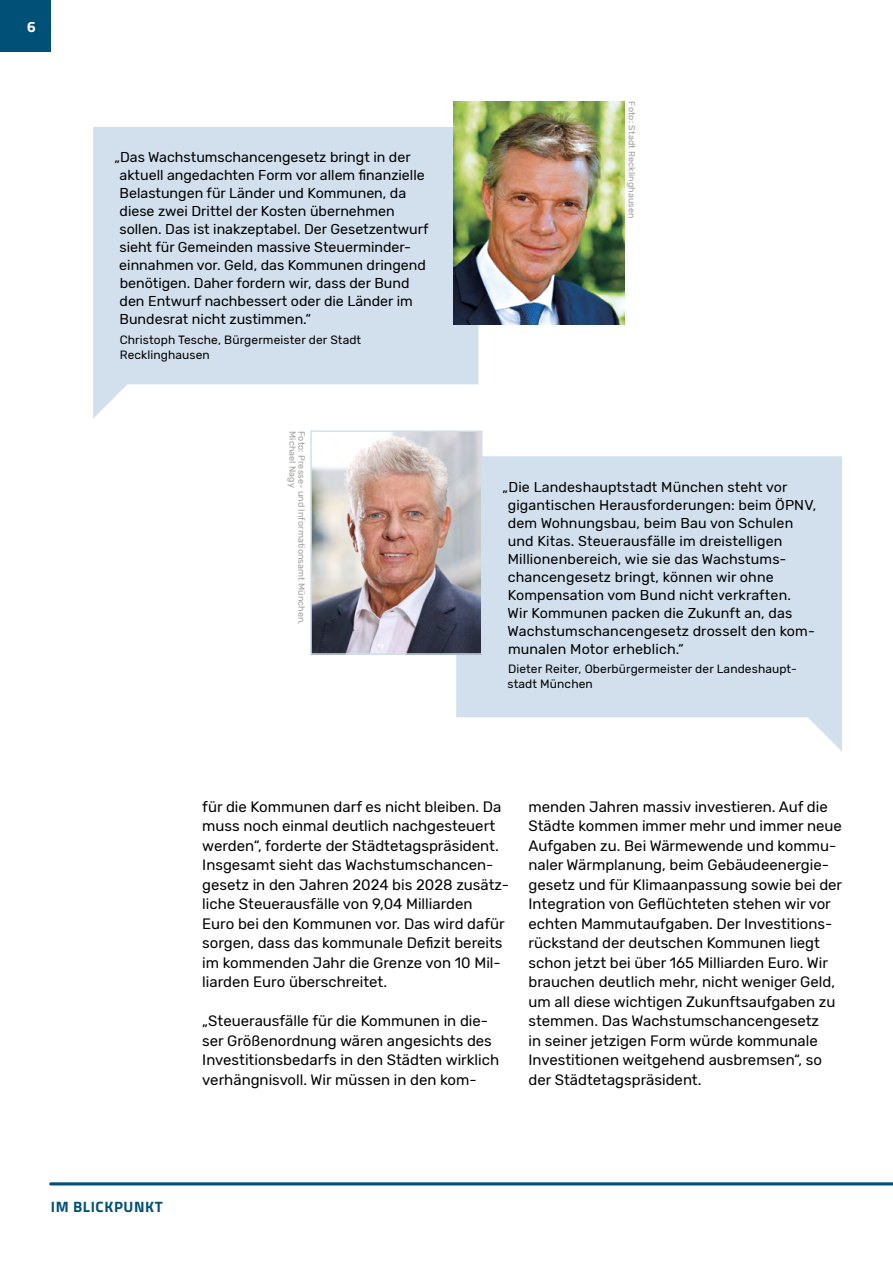
<style>
.page{position:relative;width:893px;height:1263px;background:#fff}
.page>*{position:absolute;margin:0;border:0;box-sizing:border-box;transform-origin:0 0}
.Fließtext{font:15px/19.5px "Rubik";color:#000}
.t1{font:700 15px "Titillium Web";letter-spacing:.04em;color:#005077}
.t2{font:700 15px "Titillium Web";color:#fff}
.Fließtext_Infokasten{font:14.25px/18px "Rubik";color:#000}
.Bildunterschrift{font:12px/15px "Rubik";letter-spacing:.01em;color:#000}
.a-quelle{font:9px "Rubik";letter-spacing:.01em;color:#9d9d9c}
</style>
<div class="page">
<div style="left:0;top:0;width:51px;height:51px;background:#005077"></div>
<svg style="left:93px;top:127px;width:385px;height:291px;background:#d6e2ed"></svg>
<img style="left:454px;top:101px;width:170px;height:223px">
<svg style="left:49px;top:1182px;width:844px;height:4px;background:#357493"></svg>
<svg style="left:456px;top:456px;width:386px;height:295px;background:#d7e2ee"></svg>
<img style="left:313px;top:433px;width:166px;height:219px">
<div style="left:310px;top:430px;width:172px;height:225px;border:2px solid #d2dfec"></div>
<p class="t2" style="left:27px;top:16px;width:10px">6</p>
<p class="Fließtext_Infokasten" style="left:119px;top:149px;width:311px;text-indent:-5px">„Das Wachstumschancengesetz bringt in der aktuell angedachten Form vor allem finanzielle Belastungen für Länder und Kommunen, da diese zwei Drittel der Kosten übernehmen sollen. Das ist inakzeptabel. Der Gesetzentwurf sieht für Gemeinden massive Steuerminder&shy;einnahmen vor. Geld, das Kommunen dringend benötigen. Daher fordern wir, dass der Bund den Entwurf nachbessert oder die Länder im Bundesrat nicht zustimmen.“</p>
<p class="Bildunterschrift" style="left:120px;top:332px;width:243px">Christoph Tesche, Bürgermeister der Stadt<br>Recklinghausen</p>
<p class="a-quelle" style="left:298px;top:431px;width:58px;rotate:90deg">Michael Nagy</p>
<p class="a-quelle" style="left:307px;top:431px;width:195px;rotate:90deg">Foto: Presse- und Informationsamt München,</p>
<p class="a-quelle" style="left:637px;top:101px;width:119px;rotate:90deg">Foto: Stadt Recklinghausen</p>
<p class="Fließtext_Infokasten" style="left:508px;top:479px;width:310px;text-indent:-5px">„Die Landeshauptstadt München steht vor gigantischen Herausforderungen: beim ÖPNV, dem Wohnungsbau, beim Bau von Schulen und Kitas. Steuerausfälle im dreistelligen Millionenbereich, wie sie das Wachstums&shy;chancengesetz bringt, können wir ohne Kompensation vom Bund nicht verkraften.<br>Wir Kommunen packen die Zukunft an, das Wachstumschancengesetz drosselt den kom&shy;munalen Motor erheblich.“</p>
<p class="Bildunterschrift" style="left:507px;top:662px;width:291px">Dieter Reiter, Oberbürgermeister der Landeshaupt&shy;stadt München</p>
<p class="Fließtext" style="left:202px;top:797px;width:308px">für die Kommunen darf es nicht bleiben. Da muss noch einmal deutlich nachgesteuert werden“, forderte der Städtetagspräsident.<br>Insgesamt sieht das Wachstumschancen&shy;gesetz in den Jahren 2024 bis 2028 zusätz&shy;liche Steuerausfälle von 9,04 Milliarden<br>Euro bei den Kommunen vor. Das wird dafür sorgen, dass das kommunale Defizit bereits im kommenden Jahr die Grenze von 10 Mil&shy;liarden Euro überschreitet.</p>
<p class="Fließtext" style="left:202px;top:1011px;width:298px">„Steuerausfälle für die Kommunen in die&shy;ser Größenordnung wären angesichts des Investitionsbedarfs in den Städten wirklich verhängnisvoll. Wir müssen in den kom-</p>
<p class="Fließtext" style="left:528px;top:797px;width:315px">menden Jahren massiv investieren. Auf die Städte kommen immer mehr und immer neue Aufgaben zu. Bei Wärmewende und kommu&shy;naler Wärmplanung, beim Gebäudeenergie&shy;gesetz und für Klimaanpassung sowie bei der Integration von Geflüchteten stehen wir vor echten Mammutaufgaben. Der Investitions&shy;rückstand der deutschen Kommunen liegt schon jetzt bei über 165 Milliarden Euro. Wir brauchen deutlich mehr, nicht weniger Geld, um all diese wichtigen Zukunftsaufgaben zu stemmen. Das Wachstumschancengesetz<br>in seiner jetzigen Form würde kommunale Investitionen weitgehend ausbremsen“, so der Städtetagspräsident.</p>
<p class="t1" style="left:51px;top:1195px;width:114px">IM BLICKPUNKT</p>
</div>
